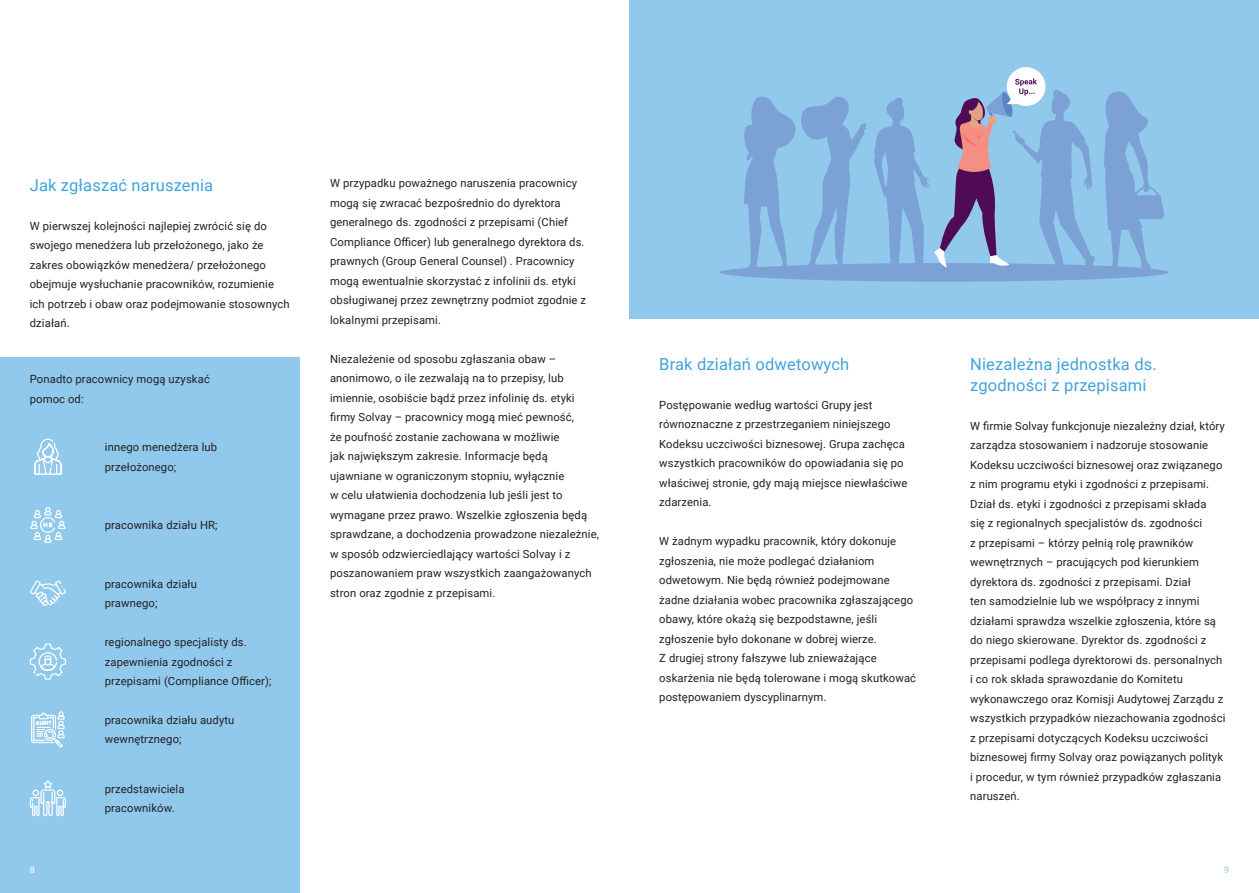
<style>
.page{position:relative;width:1259px;height:893px;background:#fff}
.page>*{position:absolute;margin:0;border:0;box-sizing:border-box;transform-origin:0 0}
.Text{font:16.5px/21px "Roboto";letter-spacing:.01em;color:#40a3db}
.Text-2{font:11.25px/19.5px "Roboto";letter-spacing:.01em;color:#231f20}
.t1{font:9px "Roboto";color:#91c9ed}
.t2{font:9px "Roboto";color:#fff}
</style>
<div class="page">
<div style="left:0;top:357px;width:299px;height:536px;background:#91c9ed"></div>
<svg style="left:34px;top:438px;width:28px;height:37px"></svg>
<svg style="left:30px;top:507px;width:36px;height:36px"></svg>
<svg style="left:30px;top:580px;width:36px;height:26px"></svg>
<svg style="left:29px;top:643px;width:37px;height:37px"></svg>
<svg style="left:31px;top:711px;width:34px;height:37px"></svg>
<svg style="left:29px;top:780px;width:37px;height:37px"></svg>
<div style="left:629px;top:0;width:630px;height:319px;background:#91c9ed"></div>
<div style="left:720px;top:263px;width:448px;height:19px;background:#7ca2d5;border-radius:50%"></div>
<svg style="left:739px;top:96px;width:127px;height:173px"></svg>
<div style="left:1006px;top:67px;width:39px;height:39px;background:#fff;border-radius:50%"></div>
<svg style="left:874px;top:78px;width:290px;height:193px"></svg>
<p class="Text" style="left:30px;top:174px;width:185px">Jak zgłaszać naruszenia</p>
<p class="Text-2" style="left:30px;top:216px;width:261px">W pierwszej kolejności najlepiej zwrócić się do swojego menedżera lub przełożonego, jako że zakres obowiązków menedżera/ przełożonego obejmuje wysłuchanie pracowników, rozumienie ich potrzeb i obaw oraz podejmowanie stosownych działań.</p>
<p class="Text-2" style="left:30px;top:369px;width:182px">Ponadto pracownicy mogą uzyskać</p>
<p class="Text-2" style="left:30px;top:389px;width:56px">pomoc od:</p>
<p class="Text-2" style="left:105px;top:437px;width:114px">innego menedżera lub</p>
<p class="Text-2" style="left:105px;top:457px;width:73px">przełożonego;</p>
<p class="Text-2" style="left:105px;top:515px;width:114px">pracownika działu HR;</p>
<p class="t2" style="left:30px;top:863px;width:7px">8</p>
<p class="Text-2" style="left:105px;top:574px;width:94px">pracownika działu prawnego;</p>
<p class="Text-2" style="left:105px;top:632px;width:168px">regionalnego specjalisty ds. zapewnienia zgodności z przepisami (Compliance Officer);</p>
<p class="Text-2" style="left:105px;top:710px;width:131px">pracownika działu audytu</p>
<p class="Text-2" style="left:105px;top:729px;width:78px">wewnętrznego;</p>
<p class="Text-2" style="left:105px;top:778px;width:81px">przedstawiciela pracowników.</p>
<p class="Text-2" style="left:330px;top:173px;width:257px">W przypadku poważnego naruszenia pracownicy mogą się zwracać bezpośrednio do dyrektora generalnego ds. zgodności z przepisami (Chief Compliance Officer) lub generalnego dyrektora ds. prawnych (Group General Counsel) . Pracownicy mogą ewentualnie skorzystać z infolinii ds. etyki obsługiwanej przez zewnętrzny podmiot zgodnie z lokalnymi przepisami.</p>
<p class="Text-2" style="left:330px;top:348px;width:270px">Niezależenie od sposobu zgłaszania obaw – anonimowo, o ile zezwalają na to przepisy, lub imiennie, osobiście bądź przez infolinię ds. etyki firmy Solvay – pracownicy mogą mieć pewność,<br>że poufność zostanie zachowana w możliwie<br>jak największym zakresie. Informacje będą ujawniane w ograniczonym stopniu, wyłącznie<br>w celu ułatwienia dochodzenia lub jeśli jest to wymagane przez prawo. Wszelkie zgłoszenia będą sprawdzane, a dochodzenia prowadzone niezależnie, w sposób odzwierciedlający wartości Solvay i z poszanowaniem praw wszystkich zaangażowanych stron oraz zgodnie z przepisami.</p>
<p class="Text" style="left:659px;top:353px;width:192px">Brak działań odwetowych</p>
<p class="Text-2" style="left:659px;top:394px;width:249px">Postępowanie według wartości Grupy jest równoznaczne z przestrzeganiem niniejszego Kodeksu uczciwości biznesowej. Grupa zachęca wszystkich pracowników do opowiadania się po właściwej stronie, gdy mają miejsce niewłaściwe zdarzenia.</p>
<p class="Text-2" style="left:659px;top:531px;width:258px">W żadnym wypadku pracownik, który dokonuje zgłoszenia, nie może podlegać działaniom odwetowym. Nie będą również podejmowane żadne działania wobec pracownika zgłaszającego obawy, które okażą się bezpodstawne, jeśli zgłoszenie było dokonane w dobrej wierze.<br>Z drugiej strony fałszywe lub znieważające oskarżenia nie będą tolerowane i mogą skutkować postępowaniem dyscyplinarnym.</p>
<p class="Text" style="left:970px;top:353px;width:188px">Niezależna jednostka ds. zgodności z przepisami</p>
<p class="Text-2" style="left:970px;top:415px;width:257px">W firmie Solvay funkcjonuje niezależny dział, który zarządza stosowaniem i nadzoruje stosowanie Kodeksu uczciwości biznesowej oraz związanego z nim programu etyki i zgodności z przepisami.<br>Dział ds. etyki i zgodności z przepisami składa<br>się z regionalnych specjalistów ds. zgodności<br>z przepisami – którzy pełnią rolę prawników wewnętrznych – pracujących pod kierunkiem dyrektora ds. zgodności z przepisami. Dział<br>ten samodzielnie lub we współpracy z innymi działami sprawdza wszelkie zgłoszenia, które są do niego skierowane. Dyrektor ds. zgodności z przepisami podlega dyrektorowi ds. personalnych i co rok składa sprawozdanie do Komitetu wykonawczego oraz Komisji Audytowej Zarządu z wszystkich przypadków niezachowania zgodności z przepisami dotyczących Kodeksu uczciwości biznesowej firmy Solvay oraz powiązanych polityk i procedur, w tym również przypadków zgłaszania naruszeń.</p>
<p class="t1" style="left:1224px;top:863px;width:7px">9</p>
</div>
